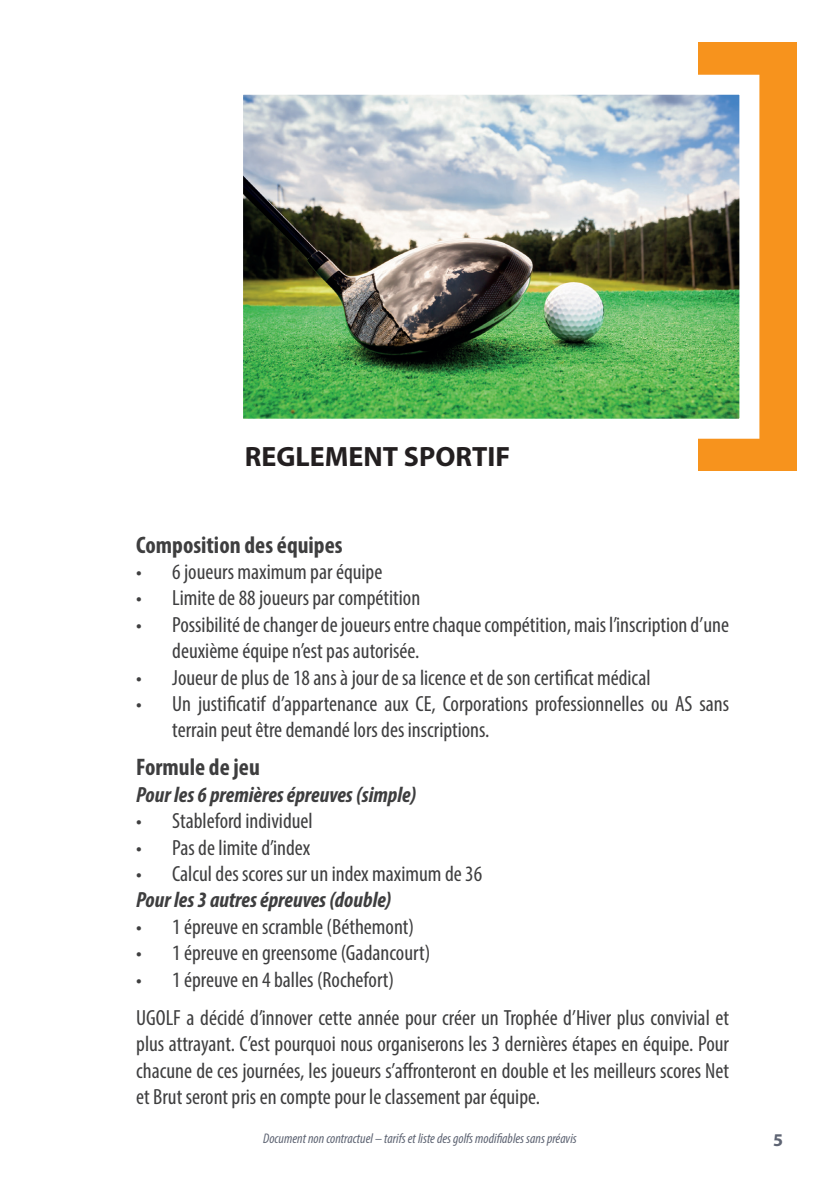
<style>
.page{position:relative;width:840px;height:1191px;background:#fff}
.page>*{position:absolute;margin:0;border:0;box-sizing:border-box;transform-origin:0 0}
.t1{font:700 28px "Myriad Pro";color:#231f20}
.t2{font:700 condensed 24px "Myriad Pro";color:#3e3e3f}
.t3{font:condensed 22px/26.4px "Myriad Pro";color:#3e3e3f}
.t4{font:italic 700 condensed 22px "Myriad Pro";color:#3e3e3f}
.t5{font:700 18px "Myriad Pro";color:#5e6473}
.t6{font:italic condensed 14px "Myriad Pro";color:#5e6473}
</style>
<div class="page">
<div style="left:697px;top:43px;width:98px;height:428px;background:#f7931d"></div>
<img style="left:244px;top:96px;width:494px;height:322px">
<div style="left:223px;top:75px;width:536px;height:364px;border:20px solid #fff"></div>
<p class="t1" style="left:245px;top:438px;width:267px">REGLEMENT SPORTIF</p>
<p class="t2" style="left:136px;top:529px;width:208px">Composition des équipes</p>
<p class="t3" style="left:136px;top:558px;width:247px">• 6 joueurs maximum par équipe</p>
<p class="t3" style="left:136px;top:584px;width:285px">• Limite de 88 joueurs par compétition</p>
<p class="t3" style="left:172px;top:611px;width:558px;text-indent:-36px">• Possibilité de changer de joueurs entre chaque compétition, mais l’inscription d’une deuxième équipe n’est pas autorisée.</p>
<p class="t3" style="left:136px;top:664px;width:515px">• Joueur de plus de 18 ans à jour de sa licence et de son certificat médical</p>
<p class="t3" style="left:172px;top:690px;width:558px;text-indent:-36px">• Un justificatif d’appartenance aux CE, Corporations professionnelles ou AS sans terrain peut être demandé lors des inscriptions.</p>
<p class="t2" style="left:136px;top:752px;width:125px">Formule de jeu</p>
<p class="t4" style="left:136px;top:780px;width:281px">Pour les 6 premières épreuves (simple)</p>
<p class="t3" style="left:136px;top:807px;width:178px">• Stableford individuel</p>
<p class="t3" style="left:136px;top:834px;width:175px">• Pas de limite d’index</p>
<p class="t3" style="left:136px;top:860px;width:347px">• Calcul des scores sur un index maximum de 36</p>
<p class="t4" style="left:136px;top:886px;width:257px">Pour les 3 autres épreuves (double)</p>
<p class="t3" style="left:136px;top:913px;width:279px">• 1 épreuve en scramble (Béthemont)</p>
<p class="t3" style="left:136px;top:939px;width:295px">• 1 épreuve en greensome (Gadancourt)</p>
<p class="t3" style="left:136px;top:960px;width:594px;line-height:38px">• 1 épreuve en 4 balles (Rochefort)<br>UGOLF a décidé d’innover cette année pour créer un Trophée d’Hiver plus convivial et</p>
<p class="t3" style="left:136px;top:1030px;width:594px;text-align:justify">plus attrayant. C’est pourquoi nous organiserons les 3 dernières étapes en équipe. Pour chacune de ces journées, les joueurs s’affronteront en double et les meilleurs scores Net et Brut seront pris en compte pour le classement par équipe.</p>
<p class="t6" style="left:263px;top:1129px;width:315px">Document non contractuel – tarifs et liste des golfs modifiables sans préavis</p>
<p class="t5" style="left:772px;top:1128px;width:11px">5</p>
</div>
